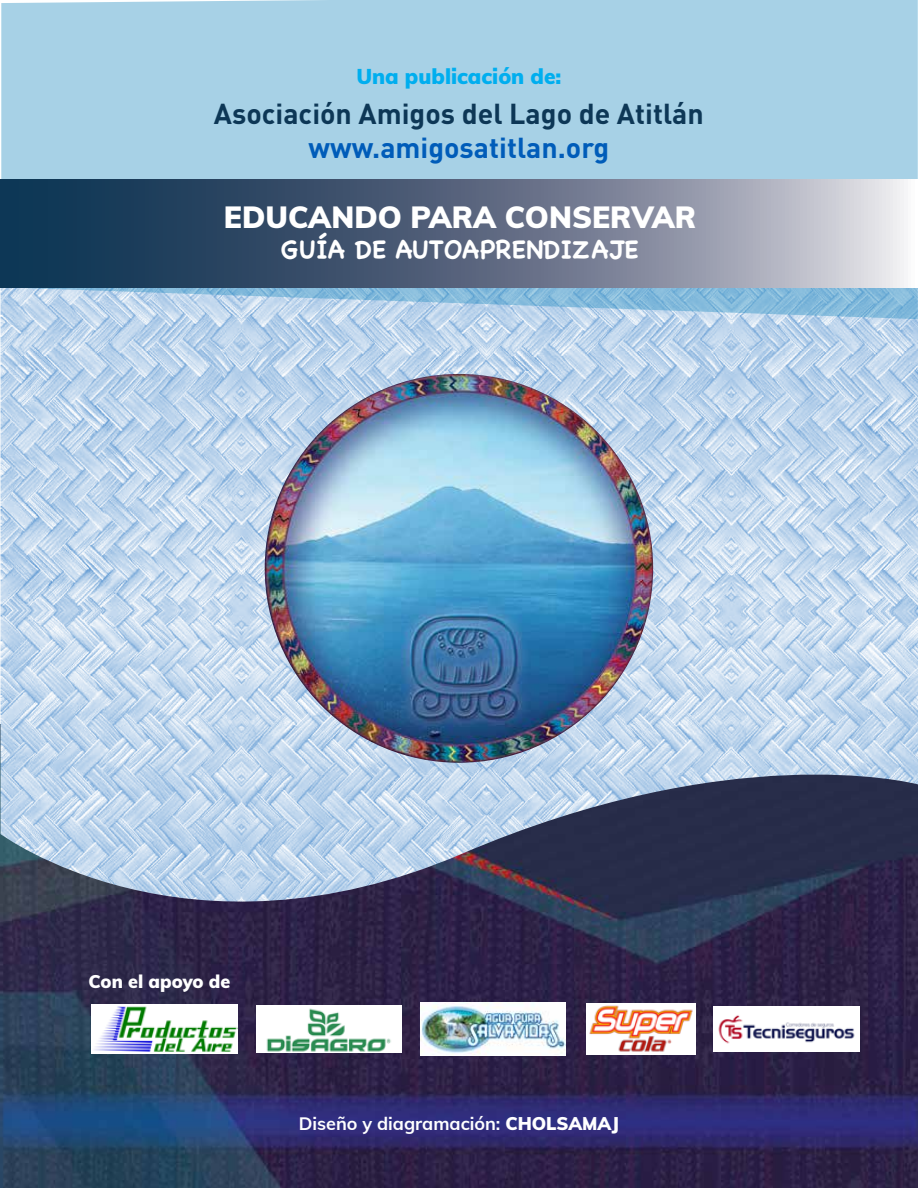
<style>
.page{position:relative;width:918px;height:1188px;background:#fff}
.page>*{position:absolute;margin:0;border:0;box-sizing:border-box;transform-origin:0 0}
.t1{font:900 30px "Muli";color:#fff}
.t2{font:700 28.5px "DIN Pro";color:#0d3756}
.t3{font:700 28.5px "DIN Pro";color:#005cb9}
.t4{font:700 25.5px "Chalkboard";color:#fff}
.t5{font:900 21px "Muli";color:#00aeef}
.t6{font:700 18px "Muli";color:#fff}
.t7{font:900 18px "Muli";color:#fff}
.s1{font-weight:900}
</style>
<div class="page">
<img style="left:1px;top:903px;width:917px;height:285px">
<img style="left:1px;top:319px;width:917px;height:584px">
<svg style="left:1px;top:0;width:917px;height:319px;background:#a5cfe4"></svg>
<svg style="left:1px;top:180px;width:917px;height:107px;background:#637389"></svg>
<img style="left:256px;top:1005px;width:145px;height:48px">
<img style="left:420px;top:1003px;width:146px;height:52px">
<img style="left:714px;top:1006px;width:145px;height:46px">
<img style="left:586px;top:1004px;width:109px;height:50px">
<img style="left:92px;top:1005px;width:145px;height:49px">
<img style="left:265px;top:374px;width:388px;height:389px;border-radius:194px">
<p class="t5" style="left:356px;top:61px;width:207px">Una publicación de:</p>
<p class="t2" style="left:214px;top:90px;width:491px">Asociación Amigos del Lago de Atitlán</p>
<p class="t3" style="left:308px;top:124px;width:302px">www.amigosatitlan.org</p>
<p class="t1" style="left:224px;top:195px;width:474px">EDUCANDO PARA CONSERVAR</p>
<p class="t4" style="left:281px;top:235px;width:360px">GUÍA DE AUTOAPRENDIZAJE</p>
<p class="t7" style="left:88px;top:968px;width:143px">Con el apoyo de</p>
<p class="t6" style="left:299px;top:1111px;width:322px">Diseño y diagramación: <span class="s1">CHOLSAMAJ</span></p>
</div>
